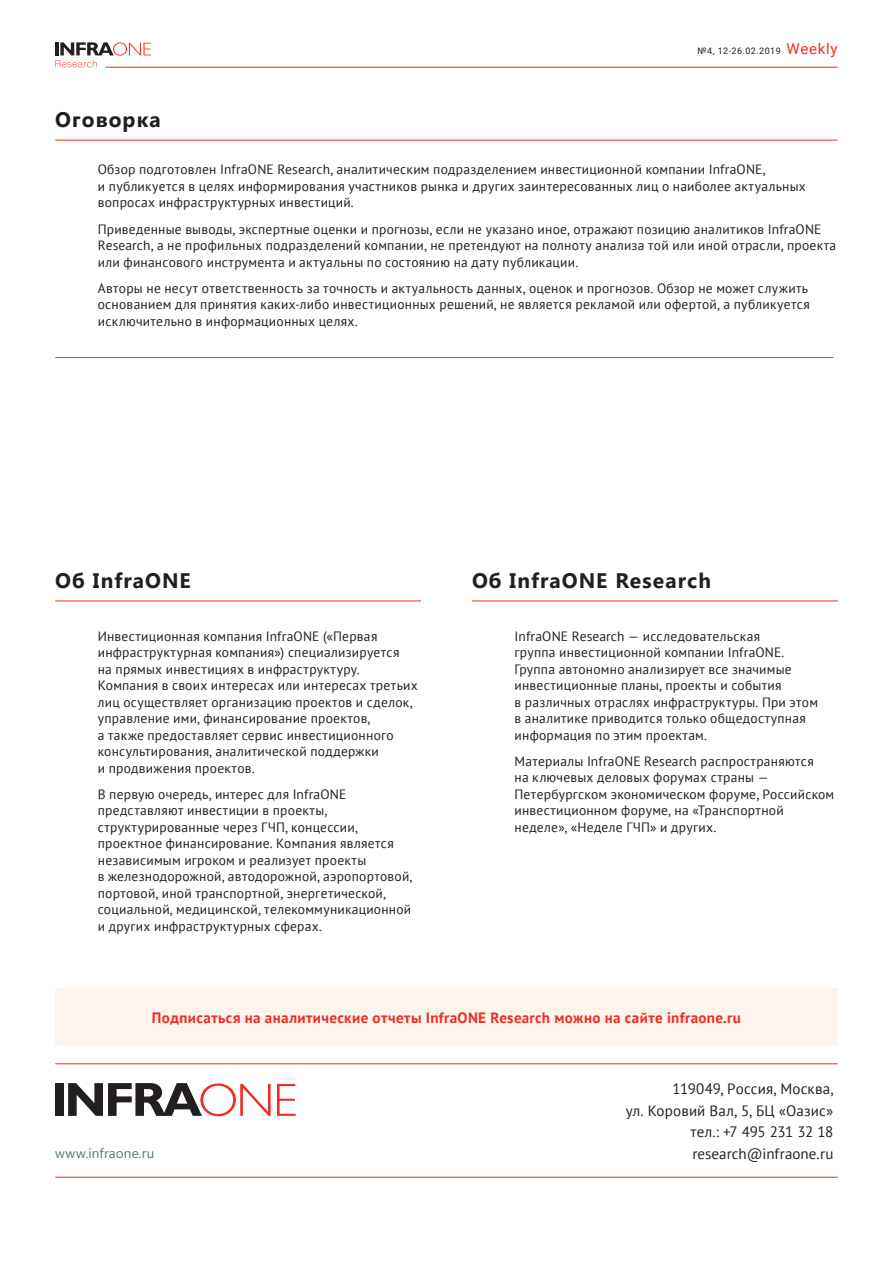
<style>
.page{position:relative;width:893px;height:1263px;background:#fff}
.page>*{position:absolute;margin:0;border:0;box-sizing:border-box;transform-origin:0 0}
.oggg_copy{font:700 21px "Segoe UI";letter-spacing:.05em;color:#231f20}
.abz{font:15px/21.5px "PT Sans";letter-spacing:.005em;color:#231f20;text-align:right}
.abz-2{font:700 15px "PT Sans";letter-spacing:.025em;color:#ee2e22}
.abz-3{font:13.5px/16.5px "PT Sans";letter-spacing:.015em;color:#231f20}
.number_pages{font:13.5px "Segoe UI";letter-spacing:.01em;color:#58747c}
.t1{font:9px "Roboto";letter-spacing:.05em;color:#231f20}
.s1{font-size:15px;color:#ee2e22}
</style>
<div class="page">
<hr style="left:55px;top:600px;width:366px;height:1px;background:#ee2e22">
<hr style="left:472px;top:600px;width:366px;height:1px;background:#ee2e22">
<hr style="left:55px;top:140px;width:783px;height:1px;background:#ee2e22">
<hr style="left:55px;top:357px;width:778px;height:1px;background:#ee2e22">
<hr style="left:55px;top:1063px;width:783px;height:1px;background:#ee2e22">
<hr style="left:55px;top:1177px;width:783px;height:1px;background:#ee2e22">
<div style="left:55px;top:1083px;width:9px;height:33px;background:#231f20"></div>
<svg style="left:68px;top:1083px;width:203px;height:33px"></svg>
<svg style="left:277px;top:1084px;width:19px;height:32px"></svg>
<div style="left:55px;top:988px;width:783px;height:57px;background:#fdf4ee"></div>
<hr style="left:105px;top:67px;width:733px;height:1px;background:#ee2e22">
<svg style="left:55px;top:42px;width:96px;height:25px"></svg>
<p class="oggg_copy" style="left:55px;top:105px;width:107px">Оговорка</p>
<p class="t1" style="left:698px;top:44px;width:142px">№4, 12-26.02.2019 <span class="s1">Weekly</span></p>
<p class="abz-3" style="left:98px;top:161px;width:709px">Обзор подготовлен InfraONE Research, аналитическим подразделением инвестиционной компании InfraONE,<br>и публикуется в целях информирования участников рынка и других заинтересованных лиц о наиболее актуальных вопросах инфраструктурных инвестиций.</p>
<p class="abz-3" style="left:98px;top:220px;width:740px">Приведенные выводы, экспертные оценки и прогнозы, если не указано иное, отражают позицию аналитиков InfraONE<br>Research, а не профильных подразделений компании, не претендуют на полноту анализа той или иной отрасли, проекта или финансового инструмента и актуальны по состоянию на дату публикации.</p>
<p class="abz-3" style="left:98px;top:280px;width:713px">Авторы не несут ответственность за точность и актуальность данных, оценок и прогнозов. Обзор не может служить основанием для принятия каких‑либо инвестиционных решений, не является рекламой или офертой, а публикуется исключительно в информационных целях.</p>
<p class="oggg_copy" style="left:55px;top:566px;width:137px">Об InfraONE</p>
<p class="abz-3" style="left:98px;top:627px;width:321px">Инвестиционная компания InfraONE («Первая инфраструктурная компания») специализируется<br>на прямых инвестициях в инфраструктуру.<br>Компания в своих интересах или интересах третьих лиц осуществляет организацию проектов и сделок, управление ими, финансирование проектов,<br>а также предоставляет сервис инвестиционного консультирования, аналитической поддержки<br>и продвижения проектов.</p>
<p class="abz-3" style="left:98px;top:785px;width:316px">В первую очередь, интерес для InfraONE представляют инвестиции в проекты, структурированные через ГЧП, концессии, проектное финансирование. Компания является независимым игроком и реализует проекты<br>в железнодорожной, автодорожной, аэропортовой, портовой, иной транспортной, энергетической, социальной, медицинской, телекоммуникационной и других инфраструктурных сферах.</p>
<p class="oggg_copy" style="left:472px;top:566px;width:241px">Об InfraONE Research</p>
<p class="abz-3" style="left:514px;top:627px;width:305px">InfraONE Research — исследовательская<br>группа инвестиционной компании InfraONE.<br>Группа автономно анализирует все значимые инвестиционные планы, проекты и события<br>в различных отраслях инфраструктуры. При этом в аналитике приводится только общедоступная информация по этим проектам.</p>
<p class="abz-3" style="left:514px;top:752px;width:321px">Материалы InfraONE Research распространяются<br>на ключевых деловых форумах страны — Петербургском экономическом форуме, Российском инвестиционном форуме, на «Транспортной неделе», «Неделе ГЧП» и других.</p>
<p class="abz-2" style="left:152px;top:1007px;width:591px">Подписаться на аналитические отчеты InfraONE Research можно на сайте infraone.ru</p>
<p class="number_pages" style="left:55px;top:1144px;width:101px">www.infraone.ru</p>
<p class="abz" style="left:626px;top:1078px;width:209px">119049, Россия, Москва,<br>ул. Коровий Вал, 5, БЦ «Оазис» тел.: +7 495 231 32 18 research@infraone.ru</p>
</div>
